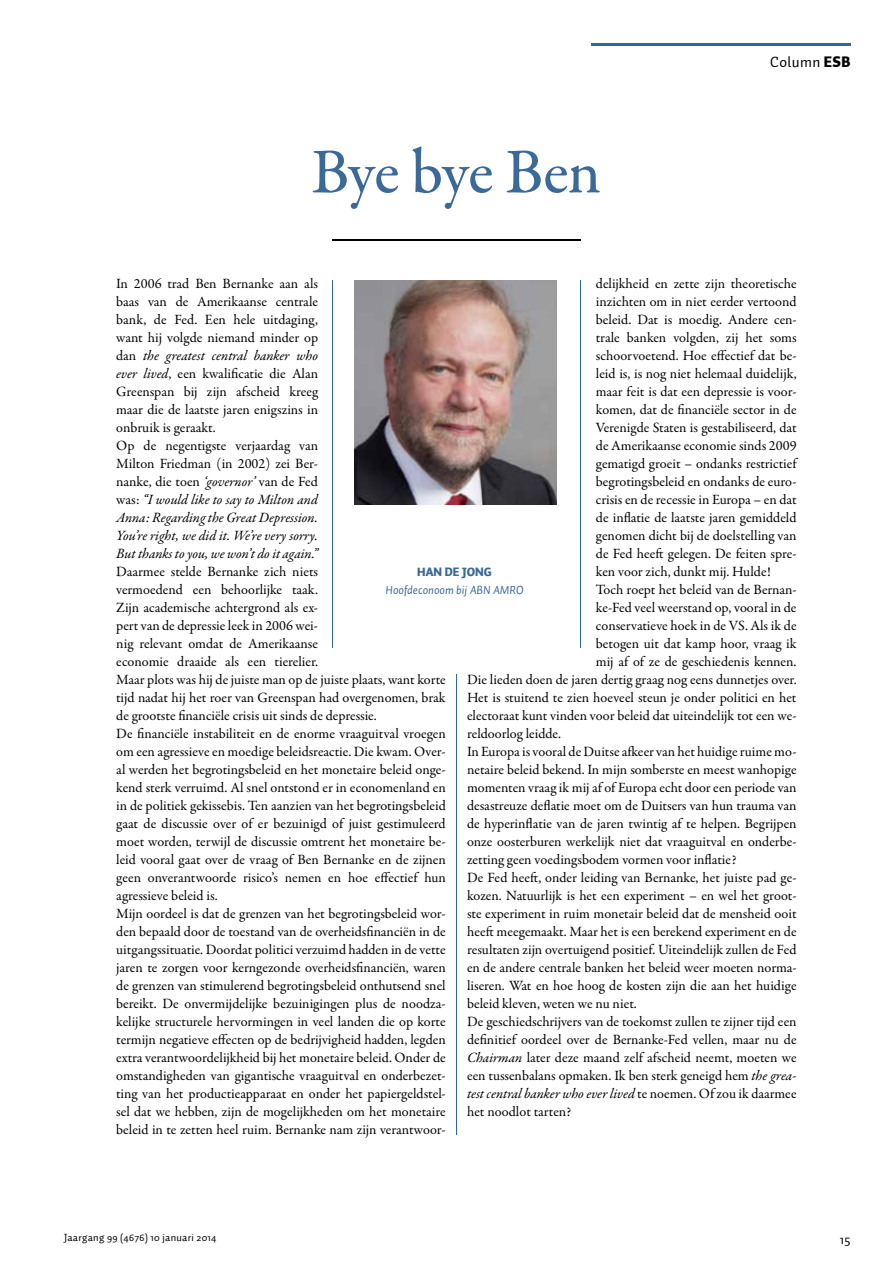
<style>
.page{position:relative;width:893px;height:1263px;background:#fff}
.page>*{position:absolute;margin:0;border:0;box-sizing:border-box;transform-origin:0 0}
.t1{font:500 64.5px "Garamond Premr Pro";letter-spacing:-.015em;color:#3b6a98}
.t2{font:15px "Auto 1";letter-spacing:.025em;color:#000}
.t3{font:14.25px/18px "Garamond Premr Pro";color:#000}
.t4{font:italic 14.25px "Garamond Premr Pro";letter-spacing:-.005em;color:#000}
.t5{font:13.5px "Auto 1";color:#000}
.t6{font:italic 12px "Auto 1";color:#3b6a98}
.t7{font:900 12px "Auto 1";color:#3b6a98}
.t8{font:10.5px "Auto 1";letter-spacing:.025em;color:#000}
.s1{font-weight:900}
.s2{font-style:italic}
.s3{font-style:normal}
</style>
<div class="page">
<hr style="left:591px;top:43px;width:259px;height:2px;background:#306997">
<hr style="left:332px;top:239px;width:248px;height:2px;background:#000">
<hr style="left:581px;top:280px;width:1px;height:368px;background:#306997">
<hr style="left:332px;top:280px;width:1px;height:368px;background:#306997">
<hr style="left:456px;top:674px;width:1px;height:460px;background:#306997">
<img style="left:355px;top:280px;width:202px;height:224px">
<h1 class="t1" style="left:311px;top:133px;width:291px">Bye bye Ben</h1>
<p class="t2" style="left:770px;top:53px;width:82px">Column <span class="s1">ESB</span></p>
<p class="t3" style="left:596px;top:275px;width:202px">delijkheid en zette zijn theoretische</p>
<p class="t3" style="left:596px;top:293px;width:202px">inzichten om in niet eerder vertoond</p>
<p class="t3" style="left:596px;top:311px;width:202px">beleid. Dat is moedig. Andere cen-</p>
<p class="t3" style="left:596px;top:329px;width:202px">trale banken volgden, zij het soms</p>
<p class="t3" style="left:596px;top:347px;width:202px">schoorvoetend. Hoe effectief dat be-</p>
<p class="t3" style="left:596px;top:365px;width:202px">leid is, is nog niet helemaal duidelijk,</p>
<p class="t3" style="left:596px;top:383px;width:202px">maar feit is dat een depressie is voor-</p>
<p class="t3" style="left:596px;top:401px;width:202px">komen, dat de financiële sector in de</p>
<p class="t3" style="left:596px;top:419px;width:202px">Verenigde Staten is gestabiliseerd, dat</p>
<p class="t3" style="left:596px;top:437px;width:202px">de Amerikaanse economie sinds 2009</p>
<p class="t3" style="left:596px;top:455px;width:202px">gematigd groeit – ondanks restrictief</p>
<p class="t3" style="left:596px;top:473px;width:202px">begrotingsbeleid en ondanks de euro-</p>
<p class="t3" style="left:596px;top:491px;width:202px">crisis en de recessie in Europa – en dat</p>
<p class="t3" style="left:596px;top:509px;width:202px">de inflatie de laatste jaren gemiddeld</p>
<p class="t3" style="left:596px;top:527px;width:202px">genomen dicht bij de doelstelling van</p>
<p class="t3" style="left:596px;top:545px;width:202px">de Fed heeft gelegen. De feiten spre-</p>
<p class="t3" style="left:596px;top:563px;width:177px">ken voor zich, dunkt mij. Hulde!</p>
<p class="t3" style="left:596px;top:581px;width:202px">Toch roept het beleid van de Bernan-</p>
<p class="t3" style="left:596px;top:599px;width:202px">ke-Fed veel weerstand op, vooral in de</p>
<p class="t3" style="left:596px;top:617px;width:202px">conservatieve hoek in de VS. Als ik de</p>
<p class="t3" style="left:596px;top:635px;width:202px">betogen uit dat kamp hoor, vraag ik</p>
<p class="t3" style="left:596px;top:653px;width:202px">mij af of ze de geschiedenis kennen.</p>
<p class="t3" style="left:467px;top:671px;width:331px">Die lieden doen de jaren dertig graag nog eens dunnetjes over.</p>
<p class="t3" style="left:467px;top:689px;width:331px">Het is stuitend te zien hoeveel steun je onder politici en het</p>
<p class="t3" style="left:467px;top:707px;width:331px">electoraat kunt vinden voor beleid dat uiteindelijk tot een we-</p>
<p class="t3" style="left:467px;top:725px;width:96px">reldoorlog leidde.</p>
<p class="t3" style="left:467px;top:743px;width:331px">In Europa is vooral de Duitse afkeer van het huidige ruime mo-</p>
<p class="t3" style="left:467px;top:761px;width:331px">netaire beleid bekend. In mijn somberste en meest wanhopige</p>
<p class="t3" style="left:467px;top:779px;width:331px">momenten vraag ik mij af of Europa echt door een periode van</p>
<p class="t3" style="left:467px;top:797px;width:331px">desastreuze deflatie moet om de Duitsers van hun trauma van</p>
<p class="t3" style="left:467px;top:815px;width:331px">de hyperinflatie van de jaren twintig af te helpen. Begrijpen</p>
<p class="t3" style="left:467px;top:833px;width:331px">onze oosterburen werkelijk niet dat vraaguitval en onderbe-</p>
<p class="t3" style="left:467px;top:851px;width:271px">zetting geen voedingsbodem vormen voor inflatie?</p>
<p class="t3" style="left:467px;top:869px;width:331px">De Fed heeft, onder leiding van Bernanke, het juiste pad ge-</p>
<p class="t3" style="left:467px;top:887px;width:331px">kozen. Natuurlijk is het een experiment – en wel het groot-</p>
<p class="t3" style="left:467px;top:905px;width:331px">ste experiment in ruim monetair beleid dat de mensheid ooit</p>
<p class="t3" style="left:467px;top:923px;width:331px">heeft meegemaakt. Maar het is een berekend experiment en de</p>
<p class="t3" style="left:467px;top:941px;width:331px">resultaten zijn overtuigend positief. Uiteindelijk zullen de Fed</p>
<p class="t3" style="left:467px;top:959px;width:331px">en de andere centrale banken het beleid weer moeten norma-</p>
<p class="t3" style="left:467px;top:977px;width:331px">liseren. Wat en hoe hoog de kosten zijn die aan het huidige</p>
<p class="t3" style="left:467px;top:995px;width:171px">beleid kleven, weten we nu niet.</p>
<p class="t3" style="left:467px;top:1013px;width:331px">De geschiedschrijvers van de toekomst zullen te zijner tijd een</p>
<p class="t3" style="left:467px;top:1031px;width:331px">definitief oordeel over de Bernanke-Fed vellen, maar nu de</p>
<p class="t3" style="left:467px;top:1049px;width:331px"><span class="s2">Chairman</span> later deze maand zelf afscheid neemt, moeten we</p>
<p class="t3" style="left:467px;top:1067px;width:331px">een tussenbalans opmaken. Ik ben sterk geneigd hem <span class="s2">the grea-</span></p>
<p class="t4" style="left:467px;top:1084px;width:331px">test central banker who ever lived <span class="s3">te noemen. Of zou ik daarmee</span></p>
<p class="t3" style="left:467px;top:1103px;width:106px">het noodlot tarten?</p>
<p class="t3" style="left:116px;top:275px;width:203px">In 2006 trad Ben Bernanke aan als baas van de Amerikaanse centrale bank, de Fed. Een hele uitdaging, want hij volgde niemand minder op dan <span class="s2">the greatest central banker who ever lived</span>, een kwalificatie die Alan Greenspan bij zijn afscheid kreeg maar die de laatste jaren enigszins in onbruik is geraakt.<br>Op de negentigste verjaardag van Milton Friedman (in 2002) zei Ber&shy;nanke, die toen <span class="s2">‘governor’</span> van de Fed was: <span class="s2">“I would like to say to Milton and Anna: Regarding the Great Depression.<br>You’re right, we did it. We’re very sorry.<br>But thanks to you, we won’t do it again.”</span></p>
<p class="t3" style="left:116px;top:563px;width:331px">Daarmee stelde Bernanke zich niets<br>vermoedend een behoorlijke taak.<br>Zijn academische achtergrond als ex-<br>pert van de depressie leek in 2006 wei-<br>nig relevant omdat de Amerikaanse<br>economie draaide als een tierelier.<br>Maar plots was hij de juiste man op de juiste plaats, want korte tijd nadat hij het roer van Greenspan had overgenomen, brak de grootste financiële crisis uit sinds de depressie.<br>De financiële instabiliteit en de enorme vraaguitval vroegen om een agressieve en moedige beleidsreactie. Die kwam. Over&shy;al werden het begrotingsbeleid en het monetaire beleid onge&shy;kend sterk verruimd. Al snel ontstond er in economenland en in de politiek gekissebis. Ten aanzien van het begrotingsbeleid gaat de discussie over of er bezuinigd of juist gestimuleerd moet worden, terwijl de discussie omtrent het monetaire be&shy;leid vooral gaat over de vraag of Ben Bernanke en de zijnen geen onverantwoorde risico’s nemen en hoe effectief hun agressieve beleid is.<br>Mijn oordeel is dat de grenzen van het begrotingsbeleid wor&shy;den bepaald door de toestand van de overheidsfinanciën in de uitgangssituatie. Doordat politici verzuimd hadden in de vette jaren te zorgen voor kerngezonde overheidsfinanciën, waren de grenzen van stimulerend begrotingsbeleid onthutsend snel bereikt. De onvermijdelijke bezuinigingen plus de noodza&shy;kelijke structurele hervormingen in veel landen die op korte termijn negatieve effecten op de bedrijvigheid hadden, legden extra verantwoordelijkheid bij het monetaire beleid. Onder de omstandigheden van gigantische vraaguitval en onderbezet&shy;ting van het productieapparaat en onder het papiergeldstel&shy;sel dat we hebben, zijn de mogelijkheden om het monetaire beleid in te zetten heel ruim. Bernanke nam zijn verantwoor-</p>
<p class="t7" style="left:417px;top:564px;width:76px">HAN DE JONG</p>
<p class="t6" style="left:386px;top:582px;width:140px">Hoofdeconoom bij ABN AMRO</p>
<p class="t8" style="left:64px;top:1231px;width:154px">Jaargang 99 (4676) 10 januari 2014</p>
<p class="t5" style="left:840px;top:1231px;width:12px">15</p>
</div>
